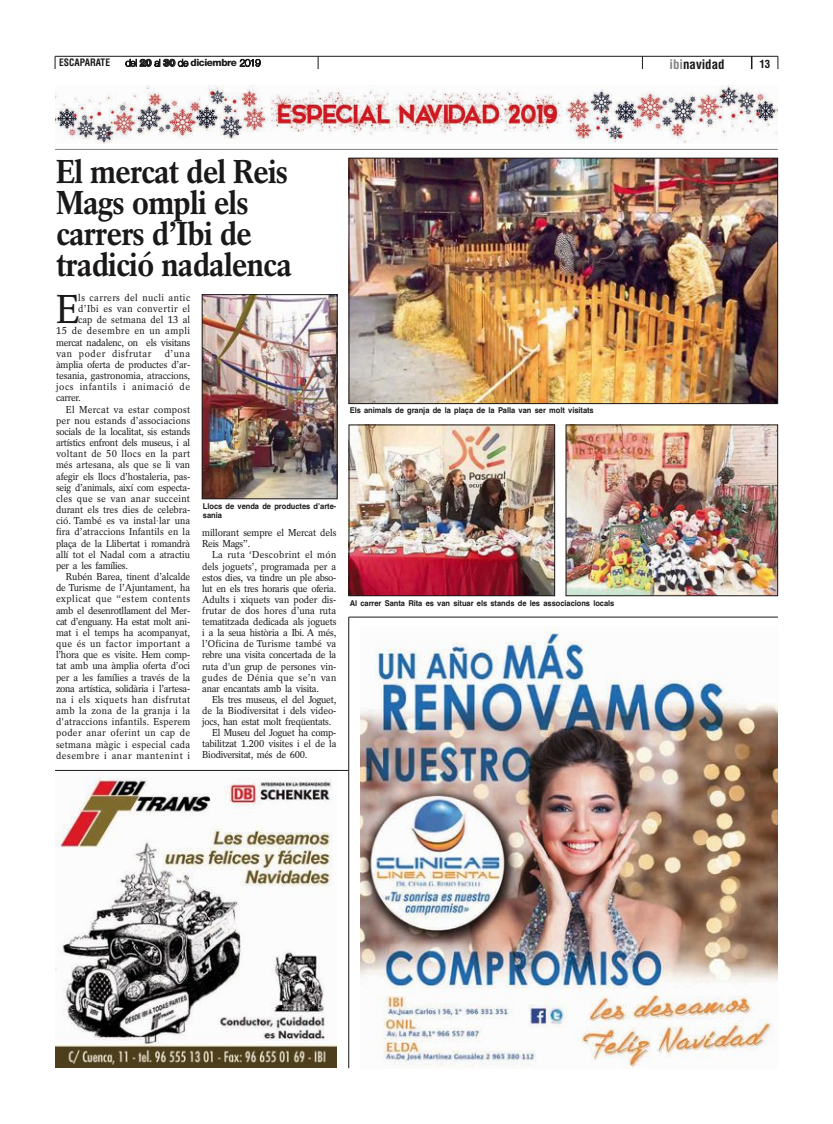
<style>
.page{position:relative;width:833px;height:1124px;background:#fff}
.page>*{position:absolute;margin:0;border:0;box-sizing:border-box;transform-origin:0 0}
.t1{font:40.2px "Rotation";color:#1a1818;scale:.95 1}
.t2{font:700 33px/31px "Rotation";letter-spacing:-.03em;color:#1a1818;scale:.95 1}
.t3{font:700 condensed 12.9px "Helvetica";color:#1a1818}
.t4{font:700 condensed 11px "Helvetica";color:#1a1818}
.t5{font:10px/11.2px "Rotation";letter-spacing:-.01em;color:#1a1818;text-align:justify;scale:.95 1}
.t6{font:10px "Rotation";letter-spacing:-.03em;color:#1a1818;scale:.95 1}
.t7{font:10px "Rotation";letter-spacing:.04em;color:#1a1818;scale:.95 1}
.t8{font:800 10px "Helvetica Neue";letter-spacing:-.045em;color:#1a1818}
.t9{font:10px "Rotation";letter-spacing:.045em;color:#1a1818;scale:.95 1}
.t10{font:10px "Rotation";letter-spacing:.01em;color:#1a1818;scale:.95 1}
.t11{font:10px "Rotation";letter-spacing:.055em;color:#1a1818;scale:.95 1}
.t12{font:700 condensed 10px "Helvetica";color:#1a1818;scale:.95 1}
.t13{font:700 8px/9px "Helvetica";letter-spacing:-.005em;color:#1a1818;scale:.94 1}
.s1{font-weight:100}
.s2{color:#818386}
</style>
<div class="page">
<svg style="left:125px;top:59px;width:63px;height:8px"></svg>
<svg style="left:240px;top:59px;width:21px;height:8px"></svg>
<hr style="left:55px;top:56px;width:723px;height:1px;background:#1a1818">
<svg style="left:751px;top:56px;width:1px;height:13px"></svg>
<svg style="left:318px;top:56px;width:1px;height:13px"></svg>
<svg style="left:778px;top:56px;width:1px;height:13px"></svg>
<svg style="left:642px;top:56px;width:1px;height:13px"></svg>
<svg style="left:55px;top:56px;width:1px;height:13px"></svg>
<img style="left:55px;top:85px;width:723px;height:58px">
<hr style="left:55px;top:149px;width:723px;height:1px;background:#818386">
<img style="left:360px;top:626px;width:418px;height:442px">
<img style="left:56px;top:775px;width:281px;height:292px">
<img style="left:351px;top:160px;width:425px;height:242px">
<div style="left:349px;top:158px;width:429px;height:246px;border:1px solid #1a1818"></div>
<img style="left:351px;top:426px;width:202px;height:168px">
<div style="left:349px;top:424px;width:206px;height:172px;border:1px solid #1a1818"></div>
<img style="left:568px;top:426px;width:208px;height:168px">
<div style="left:566px;top:424px;width:212px;height:172px;border:1px solid #1a1818"></div>
<img style="left:204px;top:296px;width:131px;height:201px">
<div style="left:202px;top:294px;width:135px;height:205px;border:1px solid #1a1818"></div>
<hr style="left:349px;top:617px;width:429px;height:1px;background:#1a1818">
<hr style="left:349px;top:617px;width:1px;height:451px;background:#1a1818">
<hr style="left:55px;top:770px;width:294px;height:1px;background:#1a1818">
<p class="t12" style="left:59px;top:57px;width:55px">ESCAPARATE</p>
<p class="t8" style="left:125px;top:57px;width:137px"><span class="s1">del</span> 20 <span class="s1">al</span> 30 <span class="s1">de</span> diciembre <span class="s1">2019</span></p>
<p class="t3" style="left:669px;top:56px;width:57px"><span class="s2">ibi</span>navidad</p>
<p class="t4" style="left:759px;top:57px;width:12px">13</p>
<h2 class="t2" style="left:56px;top:156px;width:250px">El mercat del Reis<br>Mags ompli els carrers d’Ibi de tradició nadalenca</h2>
<h1 class="t1" style="left:56px;top:286px;width:26px">E</h1>
<p class="t7" style="left:78px;top:292px;width:119px">ls carrers del nucli antic</p>
<p class="t7" style="left:78px;top:303px;width:119px">d’Ibi es van convertir el</p>
<p class="t10" style="left:78px;top:314px;width:119px">cap de setmana del 13 al</p>
<p class="t9" style="left:56px;top:325px;width:143px">15 de desembre en un ampli</p>
<p class="t5" style="left:56px;top:337px;width:143px">mercat nadalenc, on els visitans</p>
<p class="t11" style="left:56px;top:347px;width:102px">van poder disfrutar</p>
<p class="t5" style="left:56px;top:348px;width:143px;text-indent:109px">d’una àmplia oferta de productes d’ar&shy;tesania, gastronomia, atraccions, jocs infantils i animació de carrer.</p>
<p class="t5" style="left:56px;top:403px;width:143px;text-indent:10px">El Mercat va estar compost per nou estands d’associacions socials de la localitat, sis estands artístics enfront dels museus, i al voltant de 50 llocs en la part més artesana, als que se li van afegir els llocs d’hostaleria, pas&shy;seig d’animals, així com especta&shy;cles que se van anar succeint durant els tres dies de celebra&shy;ció. També es va instal·lar una fira d’atraccions Infantils en la plaça de la Llibertat i romandrà allí tot el Nadal com a atractiu per a les famílies.</p>
<p class="t5" style="left:56px;top:571px;width:143px;text-indent:10px">Rubén Barea, tinent d’alcalde de Turisme de l’Ajuntament, ha explicat que “estem contents amb el desenrotllament del Mer&shy;cat d’enguany. Ha estat molt ani&shy;mat i el temps ha acompanyat, que és un factor important a l’hora que es visite. Hem comp&shy;tat amb una àmplia oferta d’oci per a les famílies a través de la zona artística, solidària i l’artesa&shy;na i els xiquets han disfrutat amb la zona de la granja i la d'atraccions infantils. Esperem poder anar oferint un cap de setmana màgic i especial cada desembre i anar mantenint i</p>
<p class="t13" style="left:203px;top:502px;width:143px">Llocs de venda de productes dʼarte&shy;sania</p>
<p class="t5" style="left:202px;top:527px;width:143px">millorant sempre el Mercat dels<br>Reis Mags”.</p>
<p class="t5" style="left:202px;top:549px;width:143px;text-indent:10px">La ruta ‘Descobrint el món dels joguets’, programada per a estos dies, va tindre un ple abso&shy;lut en els tres horaris que oferia.<br>Adults i xiquets van poder dis&shy;frutar de dos hores d’una ruta tematitzada dedicada als joguets i a la seua història a Ibi. A més, l’Oficina de Turisme també va rebre una visita concertada de la ruta d'un grup de persones vin&shy;gudes de Dénia que se’n van anar encantats amb la visita.</p>
<p class="t6" style="left:212px;top:693px;width:132px">Els tres museus, el del Joguet,</p>
<p class="t5" style="left:202px;top:705px;width:143px">de la Biodiversitat i dels video-</p>
<p class="t6" style="left:202px;top:715px;width:137px">jocs, han estat molt freqüentats.</p>
<p class="t6" style="left:212px;top:727px;width:132px">El Museu del Joguet ha comp-</p>
<p class="t5" style="left:202px;top:738px;width:143px">tabilitzat 1.200 visites i el de la</p>
<p class="t6" style="left:202px;top:749px;width:112px">Biodiversitat, més de 600.</p>
<p class="t13" style="left:350px;top:406px;width:261px">Els animals de granja de la plaça de la Palla van ser molt visitats</p>
<p class="t13" style="left:350px;top:598px;width:283px">Al carrer Santa Rita es van situar els stands de les associacions locals</p>
</div>
